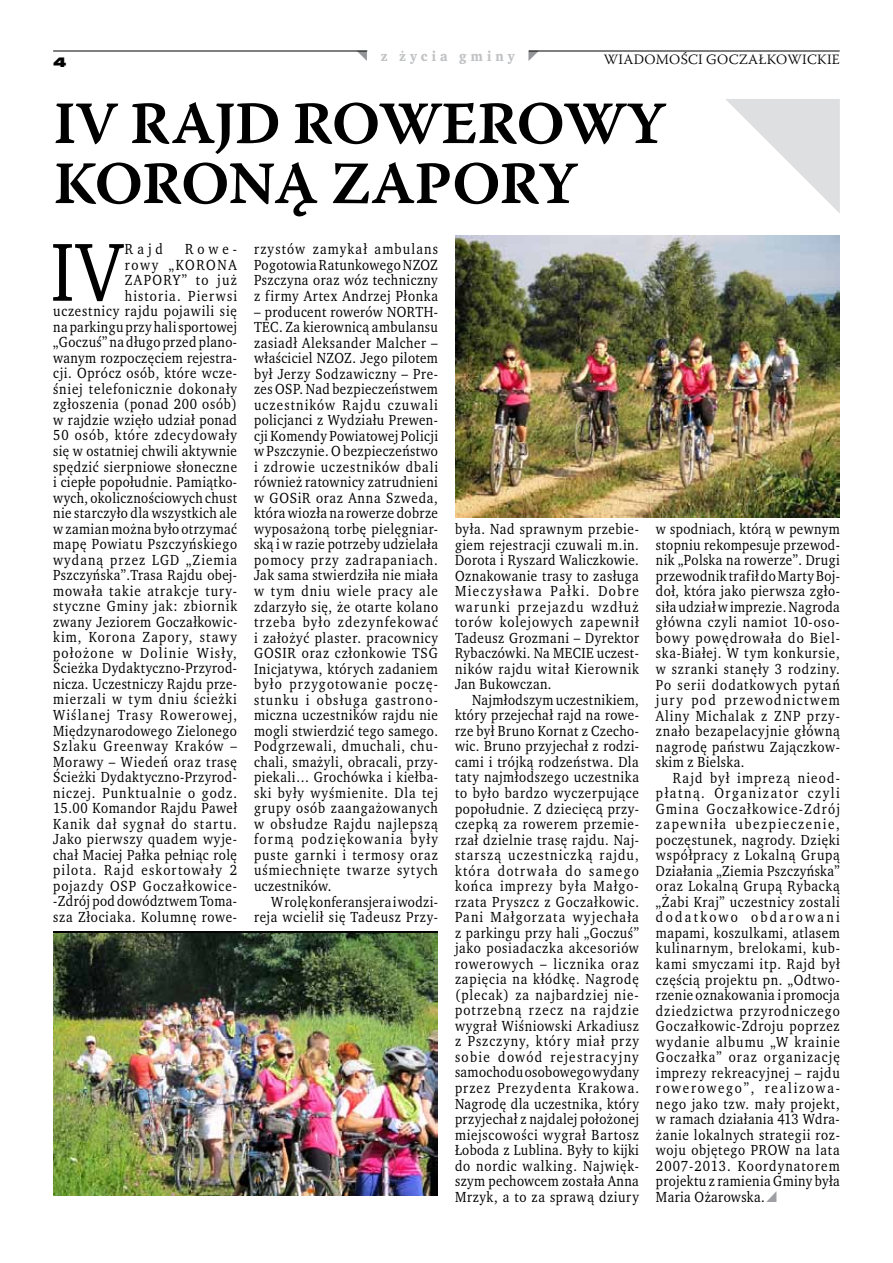
<style>
.page{position:relative;width:893px;height:1263px;background:#fff}
.page>*{position:absolute;margin:0;border:0;box-sizing:border-box;transform-origin:0 0}
.t1{font:84.45px "Wro Text";color:#000;scale:.93 1}
.t2{font:60px "Warnock Pro Semibold Capt";letter-spacing:-.02em;color:#000}
.t3{font:15px/15.5px "Wro Text";letter-spacing:.045em;color:#000;text-align:justify;scale:.93 1}
.t4{font:300 14.25px "Warnock Pro";letter-spacing:.02em;color:#000}
.t5{font:700 14.25px "Wro Text";letter-spacing:.29em;color:#c0c2c4}
.t6{font:900 expanded 14.25px "Nimbus San TCE";color:#000}
</style>
<div class="page">
<hr style="left:53px;top:51px;width:314px;height:1px;background:#000">
<hr style="left:529px;top:51px;width:311px;height:1px;background:#000">
<img style="left:53px;top:934px;width:385px;height:262px">
<img style="left:455px;top:235px;width:385px;height:282px">
<svg style="left:726px;top:99px;width:114px;height:114px"></svg>
<p class="t6" style="left:53px;top:54px;width:15px">4</p>
<p class="t5" style="left:381px;top:47px;width:135px">z życia gminy</p>
<p class="t4" style="left:604px;top:51px;width:237px">WIADOMOŚCI GOCZAŁKOWICKIE</p>
<h2 class="t2" style="left:53px;top:87px;width:429px">IV RAJD ROWERO</h2>
<h2 class="t2" style="left:564px;top:87px;width:104px">WY</h2>
<h2 class="t2" style="left:53px;top:147px;width:87px">KORON</h2>
<h2 class="t2" style="left:274px;top:147px;width:182px">Ą ZAPORY</h2>
<h1 class="t1" style="left:51px;top:219px;width:79px">IV</h1>
<p class="t3" style="left:125px;top:241px;width:43px">Rajd</p>
<p class="t3" style="left:53px;top:241px;width:199px;text-align:right">Rowe-<br>rowy „KORONA<br>ZAPORY” to już<br>historia. Pierwsi<br>uczestnicy rajdu pojawili się na parkingu przy hali sportowej „Goczuś” na długo przed plano&shy;wanym rozpoczęciem rejestra&shy;cji. Oprócz osób, które wcze&shy;śniej telefonicznie dokonały zgłoszenia (ponad 200 osób) w rajdzie wzięło udział ponad<br>50 osób, które zdecydowały się w ostatniej chwili aktywnie spędzić sierpniowe słoneczne i ciepłe popołudnie. Pamiątko&shy;wych, okolicznościowych chust nie starczyło dla wszystkich ale w zamian można było otrzymać mapę Powiatu Pszczyńskiego wydaną przez LGD „Ziemia<br>Pszczyńska”.Trasa Rajdu obej&shy;mowała takie atrakcje tury&shy;styczne Gminy jak: zbiornik zwany Jeziorem Goczałkowic&shy;kim, Korona Zapory, stawy położone w Dolinie Wisły,<br>Ścieżka Dydaktyczno-Przyrod&shy;nicza. Uczestniczy Rajdu prze&shy;mierzali w tym dniu ścieżki<br>Wiślanej Trasy Rowerowej,<br>Międzynarodowego Zielonego<br>Szlaku Greenway Kraków –<br>Morawy – Wiedeń oraz trasę<br>Ścieżki Dydaktyczno-Przyrod&shy;niczej. Punktualnie o godz.<br>15.00 Komandor Rajdu Paweł<br>Kanik dał sygnał do startu.<br>Jako pierwszy quadem wyje&shy;chał Maciej Pałka pełniąc rolę pilota. Rajd eskortowały 2 pojazdy OSP Goczałkowice--Zdrój pod dowództwem Toma&shy;sza Złociaka. Kolumnę rowe-</p>
<p class="t3" style="left:254px;top:242px;width:199px">rzystów zamykał ambulans Pogotowia Ratunkowego NZOZ Pszczyna oraz wóz techniczny z firmy Artex Andrzej Płonka</p>
<p class="t3" style="left:254px;top:304px;width:199px">– producent rowerów NORTH-TEC. Za kierownicą ambulansu zasiadł Aleksander Malcher – właściciel NZOZ. Jego pilotem był Jerzy Sodzawiczny – Pre&shy;zes OSP. Nad bezpieczeństwem uczestników Rajdu czuwali policjanci z Wydziału Prewen&shy;cji Komendy Powiatowej Policji w Pszczynie. O bezpieczeństwo i zdrowie uczestników dbali również ratownicy zatrudnieni w GOSiR oraz Anna Szweda, która wiozła na rowerze dobrze wyposażoną torbę pielęgniar&shy;ską i w razie potrzeby udzielała pomocy przy zadrapaniach.<br>Jak sama stwierdziła nie miała w tym dniu wiele pracy ale zdarzyło się, że otarte kolano trzeba było zdezynfekować i założyć plaster. pracownicy GOSIR oraz członkowie TSG Inicjatywa, których zadaniem było przygotowanie poczę&shy;stunku i obsługa gastrono&shy;miczna uczestników rajdu nie mogli stwierdzić tego samego.<br>Podgrzewali, dmuchali, chu&shy;chali, smażyli, obracali, przy&shy;piekali… Grochówka i kiełba&shy;ski były wyśmienite. Dla tej grupy osób zaangażowanych w obsłudze Rajdu najlepszą formą podziękowania były puste garnki i termosy oraz uśmiechnięte twarze sytych uczestników.</p>
<p class="t3" style="left:254px;top:894px;width:199px;text-align:right">W rolę konferansjera i wodzi&shy;reja wcielił się Tadeusz Przy-</p>
<p class="t3" style="left:455px;top:521px;width:199px">była. Nad sprawnym przebie&shy;giem rejestracji czuwali m.in.<br>Dorota i Ryszard Waliczkowie.<br>Oznakowanie trasy to zasługa Mieczysława Pałki. Dobre warunki przejazdu wzdłuż torów kolejowych zapewnił Tadeusz Grozmani – Dyrektor Rybaczówki. Na MECIE uczest&shy;ników rajdu witał Kierownik Jan Bukowczan.</p>
<p class="t3" style="left:455px;top:692px;width:199px;text-indent:17px">Najmłodszym uczestnikiem, który przejechał rajd na rowe&shy;rze był Bruno Kornat z Czecho&shy;wic. Bruno przyjechał z rodzi&shy;cami i trójką rodzeństwa. Dla taty najmłodszego uczestnika to było bardzo wyczerpujące popołudnie. Z dziecięcą przy&shy;czepką za rowerem przemie&shy;rzał dzielnie trasę rajdu. Naj&shy;starszą uczestniczką rajdu, która dotrwała do samego końca imprezy była Małgo&shy;rzata Pryszcz z Goczałkowic.<br>Pani Małgorzata wyjechała z parkingu przy hali „Goczuś” jako posiadaczka akcesoriów rowerowych – licznika oraz zapięcia na kłódkę. Nagrodę (plecak) za najbardziej nie&shy;potrzebną rzecz na rajdzie wygrał Wiśniowski Arkadiusz z Pszczyny, który miał przy sobie dowód rejestracyjny samochodu osobowego wydany przez Prezydenta Krakowa.<br>Nagrodę dla uczestnika, który przyjechał z najdalej położonej miejscowości wygrał Bartosz Łoboda z Lublina. Były to kijki do nordic walking. Najwięk&shy;szym pechowcem została Anna Mrzyk, a to za sprawą dziury</p>
<p class="t3" style="left:656px;top:521px;width:199px">w spodniach, którą w pewnym stopniu rekompesuje przewod&shy;nik „Polska na rowerze”. Drugi przewodnik trafił do Marty Boj&shy;doł, która jako pierwsza zgło&shy;siła udział w imprezie. Nagroda główna czyli namiot 10-oso&shy;bowy powędrowała do Biel&shy;ska-Białej. W tym konkursie, w szranki stanęły 3 rodziny.<br>Po serii dodatkowych pytań jury pod przewodnictwem Aliny Michalak z ZNP przy&shy;znało bezapelacyjnie główną nagrodę państwu Zajączkow&shy;skim z Bielska.</p>
<p class="t3" style="left:656px;top:770px;width:199px;text-indent:17px">Rajd był imprezą nieod&shy;płatną. Organizator czyli Gmina Goczałkowice-Zdrój zapewniła ubezpieczenie, poczęstunek, nagrody. Dzięki współpracy z Lokalną Grupą Działania „Ziemia Pszczyńska” oraz Lokalną Grupą Rybacką „Żabi Kraj” uczestnicy zostali dodatkowo obdarowani mapami, koszulkami, atlasem kulinarnym, brelokami, kub&shy;kami smyczami itp. Rajd był częścią projektu pn. „Odtwo&shy;rzenie oznakowania i promocja dziedzictwa przyrodniczego Goczałkowic-Zdroju poprzez wydanie albumu „W krainie Goczałka” oraz organizację imprezy rekreacyjnej – rajdu rowerowego”, realizowa&shy;nego jako tzw. mały projekt, w ramach działania 413 Wdra&shy;żanie lokalnych strategii roz&shy;woju objętego PROW na lata 2007-2013. Koordynatorem projektu z ramienia Gminy była Maria Ożarowska.</p>
</div>
